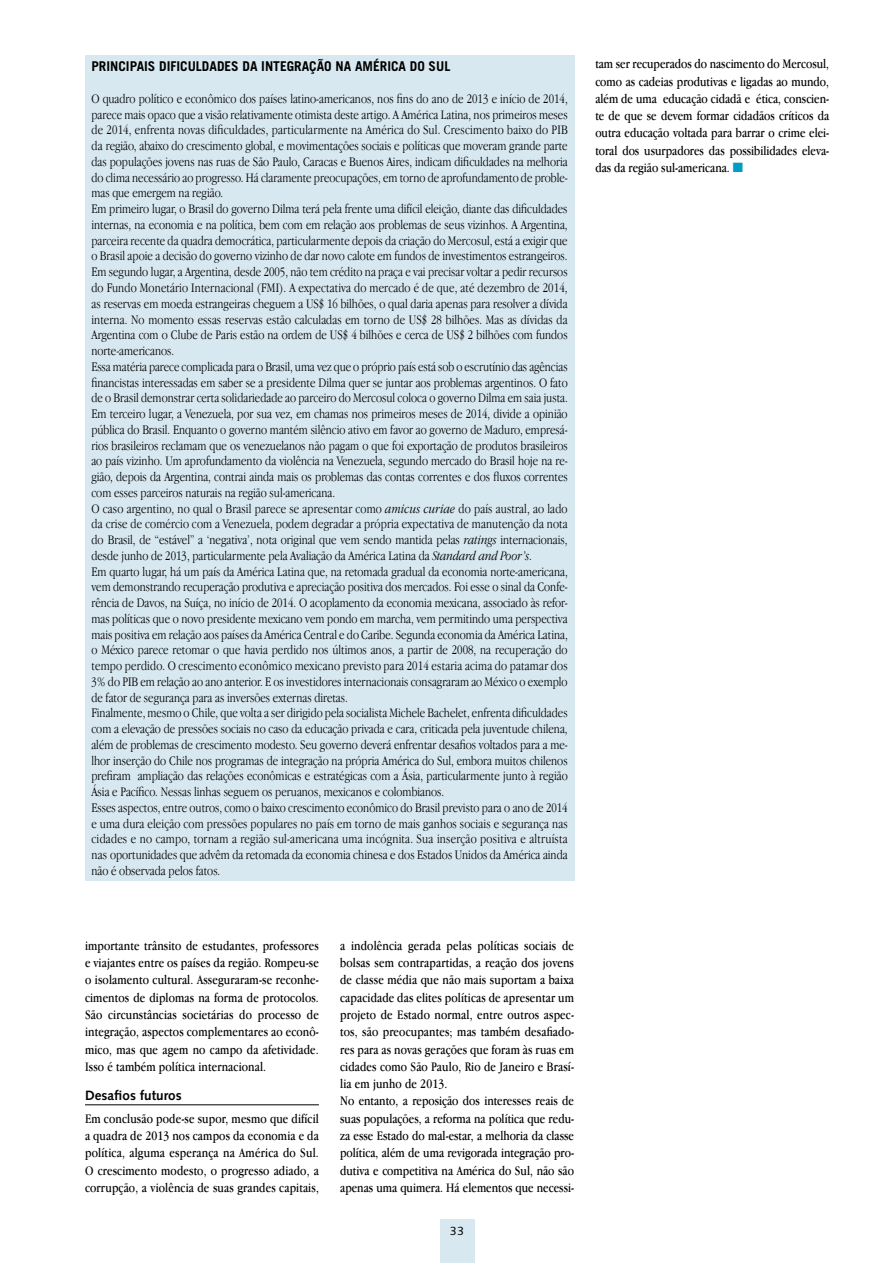
<style>
.page{position:relative;width:893px;height:1263px;background:#fff}
.page>*{position:absolute;margin:0;border:0;box-sizing:border-box;transform-origin:0 0}
.t1{font:300 13.5px/15.8px "Apple Garamond";color:#000}
.t2{font:13.5px/17.2px "Apple Garamond";letter-spacing:.01em;color:#000;text-align:justify}
.t3{font:700 13.5px "Trade Gothic";color:#000}
.t4{font:700 13.5px "Syntax";color:#000}
.t5{font:12px "Syntax";color:#000}
.s1{font-style:italic}
.s2{color:#009cc2}
</style>
<div class="page">
<div style="left:440px;top:1219px;width:34px;height:44px;background:#d8e8f0"></div>
<hr style="left:85px;top:1104px;width:234px;height:1px;background:#000">
<div style="left:85px;top:55px;width:489px;height:36px;background:#d8e8f0"></div>
<div style="left:85px;top:87px;width:489px;height:794px;background:#d8e8f0"></div>
<p class="t3" style="left:91px;top:58px;width:360px">PRINCIPAIS DIFICULDADES DA INTEGRAÇÃO NA AMÉRICA DO SUL</p>
<p class="t1" style="left:91px;top:91px;width:478px">O quadro político e econômico dos países latino-americanos, nos fins do ano de 2013 e início de 2014, parece mais opaco que a visão relativamente otimista deste artigo. A América Latina, nos primeiros meses de 2014, enfrenta novas dificuldades, particularmente na América do Sul. Crescimento baixo do PIB da região, abaixo do crescimento global, e movimentações sociais e políticas que moveram grande parte das populações jovens nas ruas de São Paulo, Caracas e Buenos Aires, indicam dificuldades na melhoria do clima necessário ao progresso. Há claramente preocupações, em torno de aprofundamento de proble&shy;mas que emergem na região.<br>Em primeiro lugar, o Brasil do governo Dilma terá pela frente uma difícil eleição, diante das dificuldades internas, na economia e na política, bem com em relação aos problemas de seus vizinhos. A Argentina, parceira recente da quadra democrática, particularmente depois da criação do Mercosul, está a exigir que o Brasil apoie a decisão do governo vizinho de dar novo calote em fundos de investimentos estrangeiros.<br>Em segundo lugar, a Argentina, desde 2005, não tem crédito na praça e vai precisar voltar a pedir recursos do Fundo Monetário Internacional (FMI). A expectativa do mercado é de que, até dezembro de 2014, as reservas em moeda estrangeiras cheguem a US$ 16 bilhões, o qual daria apenas para resolver a dívida interna. No momento essas reservas estão calculadas em torno de US$ 28 bilhões. Mas as dívidas da Argentina com o Clube de Paris estão na ordem de US$ 4 bilhões e cerca de US$ 2 bilhões com fundos norte-americanos.<br>Essa matéria parece complicada para o Brasil, uma vez que o próprio país está sob o escrutínio das agências financistas interessadas em saber se a presidente Dilma quer se juntar aos problemas argentinos. O fato de o Brasil demonstrar certa solidariedade ao parceiro do Mercosul coloca o governo Dilma em saia justa.<br>Em terceiro lugar, a Venezuela, por sua vez, em chamas nos primeiros meses de 2014, divide a opinião pública do Brasil. Enquanto o governo mantém silêncio ativo em favor ao governo de Maduro, empresá&shy;rios brasileiros reclamam que os venezuelanos não pagam o que foi exportação de produtos brasileiros ao país vizinho. Um aprofundamento da violência na Venezuela, segundo mercado do Brasil hoje na re&shy;gião, depois da Argentina, contrai ainda mais os problemas das contas correntes e dos fluxos correntes com esses parceiros naturais na região sul-americana.<br>O caso argentino, no qual o Brasil parece se apresentar como <span class="s1">amicus curiae</span> do país austral, ao lado da crise de comércio com a Venezuela, podem degradar a própria expectativa de manutenção da nota do Brasil, de “estável” a ‘negativa’, nota original que vem sendo mantida pelas <span class="s1">ratings</span> internacionais, desde junho de 2013, particularmente pela Avaliação da América Latina da <span class="s1">Standard and Poor’s</span>.<br>Em quarto lugar, há um país da América Latina que, na retomada gradual da economia norte-americana, vem demonstrando recuperação produtiva e apreciação positiva dos mercados. Foi esse o sinal da Confe&shy;rência de Davos, na Suíça, no início de 2014. O acoplamento da economia mexicana, associado às refor&shy;mas políticas que o novo presidente mexicano vem pondo em marcha, vem permitindo uma perspectiva mais positiva em relação aos países da América Central e do Caribe. Segunda economia da América Latina, o México parece retomar o que havia perdido nos últimos anos, a partir de 2008, na recuperação do tempo perdido. O crescimento econômico mexicano previsto para 2014 estaria acima do patamar dos 3% do PIB em relação ao ano anterior. E os investidores internacionais consagraram ao México o exemplo de fator de segurança para as inversões externas diretas.<br>Finalmente, mesmo o Chile, que volta a ser dirigido pela socialista Michele Bachelet, enfrenta dificuldades com a elevação de pressões sociais no caso da educação privada e cara, criticada pela juventude chilena, além de problemas de crescimento modesto. Seu governo deverá enfrentar desafios voltados para a me&shy;lhor inserção do Chile nos programas de integração na própria América do Sul, embora muitos chilenos prefiram ampliação das relações econômicas e estratégicas com a Ásia, particularmente junto à região Ásia e Pacífico. Nessas linhas seguem os peruanos, mexicanos e colombianos.<br>Esses aspectos, entre outros, como o baixo crescimento econômico do Brasil previsto para o ano de 2014 e uma dura eleição com pressões populares no país em torno de mais ganhos sociais e segurança nas cidades e no campo, tornam a região sul-americana uma incógnita. Sua inserção positiva e altruísta nas oportunidades que advêm da retomada da economia chinesa e dos Estados Unidos da América ainda não é observada pelos fatos.</p>
<p class="t2" style="left:595px;top:55px;width:235px">tam ser recuperados do nascimento do Mercosul, como as cadeias produtivas e ligadas ao mundo, além de uma educação cidadã e ética, conscien&shy;te de que se devem formar cidadãos críticos da outra educação voltada para barrar o crime elei&shy;toral dos usurpadores das possibilidades eleva&shy;das da região sul-americana. <span class="s2">■</span></p>
<p class="t2" style="left:85px;top:937px;width:235px">importante trânsito de estudantes, professores e viajantes entre os países da região. Rompeu-se o isolamento cultural. Asseguraram-se reconhe&shy;cimentos de diplomas na forma de protocolos.<br>São circunstâncias societárias do processo de integração, aspectos complementares ao econô&shy;mico, mas que agem no campo da afetividade.<br>Isso é também política internacional.</p>
<p class="t4" style="left:85px;top:1088px;width:98px">Desafios futuros</p>
<p class="t2" style="left:85px;top:1109px;width:235px">Em conclusão pode-se supor, mesmo que difícil a quadra de 2013 nos campos da economia e da política, alguma esperança na América do Sul.<br>O crescimento modesto, o progresso adiado, a corrupção, a violência de suas grandes capitais,</p>
<p class="t2" style="left:340px;top:936px;width:235px;text-align:left">a indolência gerada pelas políticas sociais de bolsas sem contrapartidas, a reação dos jovens de classe média que não mais suportam a baixa capacidade das elites políticas de apresentar um projeto de Estado normal, entre outros aspec&shy;tos, são preocupantes; mas também desafiado&shy;res para as novas gerações que foram às ruas em cidades como São Paulo, Rio de Janeiro e Brasí&shy;lia em junho de 2013.<br>No entanto, a reposição dos interesses reais de suas populações, a reforma na política que redu&shy;za esse Estado do mal-estar, a melhoria da classe política, além de uma revigorada integração pro&shy;dutiva e competitiva na América do Sul, não são apenas uma quimera. Há elementos que necessi-</p>
<p class="t5" style="left:450px;top:1223px;width:15px">33</p>
</div>
